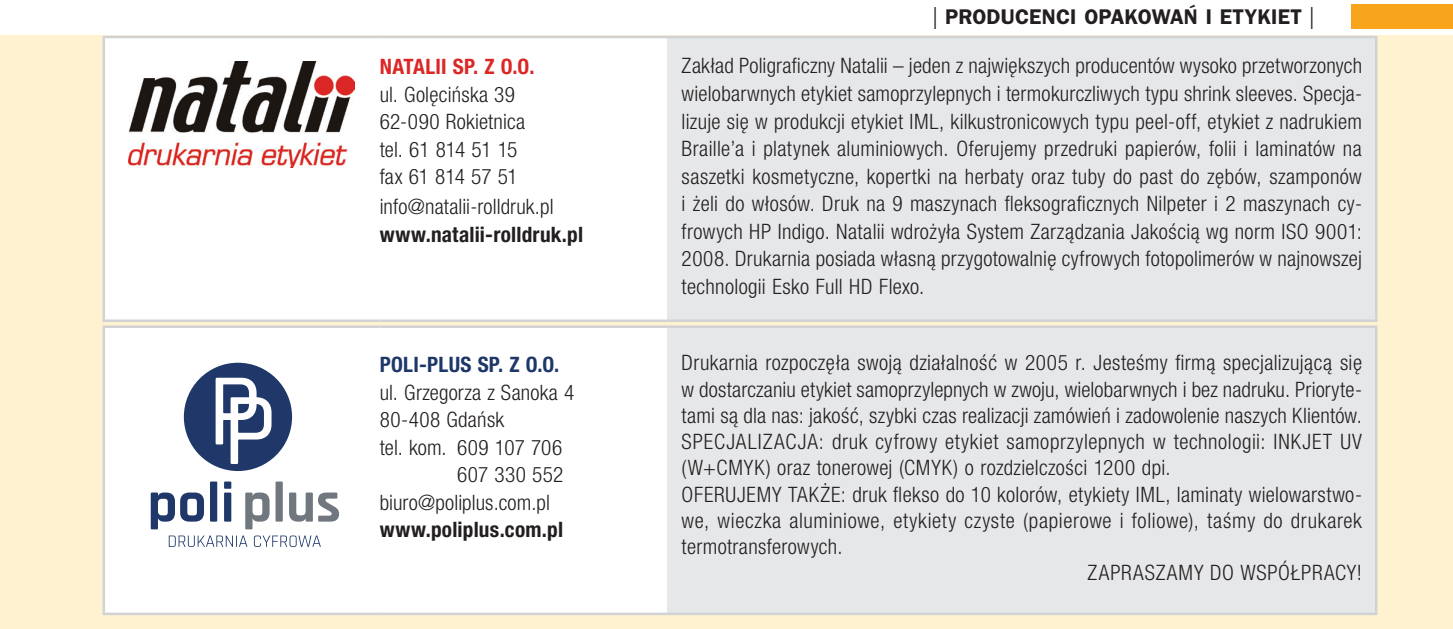
<style>
.page{position:relative;width:1453px;height:629px;background:#fff}
.page>*{position:absolute;margin:0;border:0;box-sizing:border-box;transform-origin:0 0}
.t1{font:300 condensed 21.25px/27.5px "Helvetica Neue LT Pro";letter-spacing:.015em;color:#231f20}
.t2{font:700 condensed 21.25px "Helvetica Neue LT Pro";letter-spacing:.01em;color:#231f20}
.t3{font:700 21.25px "Frankfurt Gothic";letter-spacing:.005em;color:#231f20}
.t4{font:300 condensed 21.25px "Helvetica Neue LT Pro";letter-spacing:.04em;color:#231f20}
.t5{font:700 condensed 21.25px "Helvetica Neue LT Pro";letter-spacing:.015em;color:#1d3769}
.t6{font:700 condensed 21.25px "Helvetica Neue LT Pro";letter-spacing:.015em;color:#db2726}
.s1{font-weight:400;font-size:32px}
</style>
<div class="page">
<div style="left:1351px;top:4px;width:102px;height:25px;background:#f9a51b"></div>
<div style="left:0;top:36px;width:1453px;height:592px;background:#fef2d1"></div>
<div style="left:105px;top:328px;width:562px;height:284px;background:#fff"></div>
<div style="left:667px;top:326px;width:709px;height:287px;background:#e6e7e9"></div>
<hr style="left:103px;top:325px;width:277px;height:3px;background:#d1d2d4">
<hr style="left:103px;top:328px;width:2px;height:284px;background:#d1d2d4">
<hr style="left:380px;top:325px;width:287px;height:3px;background:#d1d2d4">
<hr style="left:667px;top:325px;width:710px;height:3px;background:#d1d2d4">
<hr style="left:1375px;top:328px;width:2px;height:284px;background:#d1d2d4">
<hr style="left:103px;top:612px;width:277px;height:3px;background:#d1d2d4">
<hr style="left:380px;top:612px;width:287px;height:3px;background:#d1d2d4">
<hr style="left:667px;top:612px;width:710px;height:3px;background:#d1d2d4">
<div style="left:184px;top:362px;width:108px;height:109px;background:#1f3869;border-radius:50%"></div>
<svg style="left:216px;top:377px;width:55px;height:87px"></svg>
<svg style="left:151px;top:492px;width:53px;height:37px;background:#8895af"></svg>
<div style="left:210px;top:481px;width:7px;height:40px;background:#1f3869"></div>
<svg style="left:224px;top:481px;width:7px;height:40px"></svg>
<svg style="left:245px;top:492px;width:25px;height:37px"></svg>
<div style="left:276px;top:481px;width:7px;height:40px;background:#70777f"></div>
<svg style="left:289px;top:492px;width:50px;height:29px"></svg>
<svg style="left:169px;top:535px;width:78px;height:11px"></svg>
<svg style="left:254px;top:535px;width:67px;height:11px"></svg>
<div style="left:105px;top:38px;width:562px;height:281px;background:#fff"></div>
<div style="left:667px;top:37px;width:709px;height:283px;background:#e6e7e9"></div>
<hr style="left:103px;top:36px;width:277px;height:2px;background:#d1d2d4">
<hr style="left:103px;top:38px;width:2px;height:281px;background:#d1d2d4">
<hr style="left:380px;top:36px;width:287px;height:2px;background:#d1d2d4">
<hr style="left:667px;top:36px;width:710px;height:2px;background:#d1d2d4">
<hr style="left:1375px;top:38px;width:2px;height:281px;background:#d1d2d4">
<hr style="left:103px;top:319px;width:277px;height:3px;background:#d1d2d4">
<hr style="left:380px;top:319px;width:287px;height:3px;background:#d1d2d4">
<hr style="left:667px;top:319px;width:710px;height:3px;background:#d1d2d4">
<img style="left:129px;top:62px;width:226px;height:105px">
<p class="t6" style="left:380px;top:54px;width:156px">NATALII SP. Z O.O.</p>
<p class="t1" style="left:380px;top:80px;width:147px">ul. Golęcińska 39<br>62-090 Rokietnica tel. 61 814 51 15 fax 61 814 57 51</p>
<p class="t1" style="left:380px;top:193px;width:175px">info@natalii-rolldruk.pl</p>
<p class="t2" style="left:380px;top:221px;width:205px">www.natalii-rolldruk.pl</p>
<p class="t5" style="left:380px;top:351px;width:181px">POLI-PLUS SP. Z O.O.</p>
<p class="t1" style="left:380px;top:378px;width:196px">ul. Grzegorza z Sanoka 4</p>
<p class="t1" style="left:380px;top:405px;width:126px">80-408 Gdańsk</p>
<p class="t1" style="left:380px;top:433px;width:184px">tel. kom. 609 107 706</p>
<p class="t1" style="left:457px;top:460px;width:108px">607 330 552</p>
<p class="t1" style="left:380px;top:488px;width:172px">biuro@poliplus.com.pl</p>
<p class="t2" style="left:380px;top:516px;width:185px">www.poliplus.com.pl</p>
<p class="t3" style="left:932px;top:4px;width:384px"><span class="s1">|</span> PRODUCENCI OPAKOWAŃ I ETYKIET <span class="s1">|</span></p>
<p class="t1" style="left:682px;top:52px;width:682px;text-align:justify">Zakład Poligraficzny Natalii – jeden z największych producentów wysoko przetworzonych wielobarwnych etykiet samoprzylepnych i termokurczliwych typu shrink sleeves. Specja&shy;lizuje się w produkcji etykiet IML, kilkustronicowych typu peel-off, etykiet z nadrukiem Braille’a i platynek aluminiowych. Oferujemy przedruki papierów, folii i laminatów na saszetki kosmetyczne, kopertki na herbaty oraz tuby do past do zębów, szamponów i żeli do włosów. Druk na 9 maszynach fleksograficznych Nilpeter i 2 maszynach cy&shy;frowych HP Indigo. Natalii wdrożyła System Zarządzania Jakością wg norm ISO 9001:<br>2008. Drukarnia posiada własną przygotowalnię cyfrowych fotopolimerów w najnowszej technologii Esko Full HD Flexo.</p>
<p class="t1" style="left:682px;top:348px;width:682px">Drukarnia rozpoczęła swoją działalność w 2005 r. Jesteśmy firmą specjalizującą się</p>
<p class="t1" style="left:682px;top:375px;width:682px">w dostarczaniu etykiet samoprzylepnych w zwoju, wielobarwnych i bez nadruku. Prioryte-</p>
<p class="t1" style="left:682px;top:401px;width:682px">tami są dla nas: jakość, szybki czas realizacji zamówień i zadowolenie naszych Klientów.</p>
<p class="t1" style="left:682px;top:427px;width:682px">SPECJALIZACJA: druk cyfrowy etykiet samoprzylepnych w technologii: INKJET UV</p>
<p class="t1" style="left:682px;top:453px;width:490px">(W+CMYK) oraz tonerowej (CMYK) o rozdzielczości 1200 dpi.</p>
<p class="t1" style="left:682px;top:480px;width:682px">OFERUJEMY TAKŻE: druk flekso do 10 kolorów, etykiety IML, laminaty wielowarstwo-</p>
<p class="t1" style="left:682px;top:506px;width:682px">we, wieczka aluminiowe, etykiety czyste (papierowe i foliowe), taśmy do drukarek</p>
<p class="t1" style="left:682px;top:532px;width:162px">termotransferowych.</p>
<p class="t4" style="left:1087px;top:560px;width:276px">ZAPRASZAMY DO WSPÓŁPRACY!</p>
</div>
